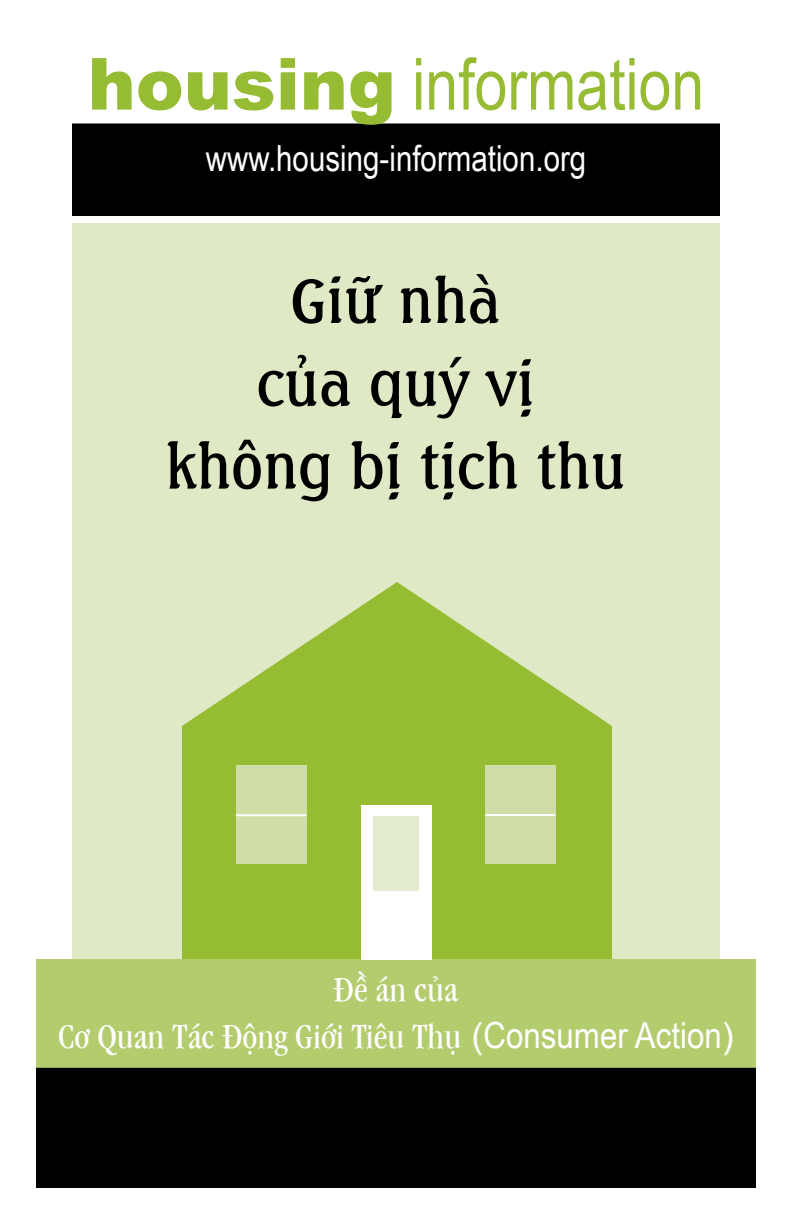
<style>
.page{position:relative;width:792px;height:1224px;background:#fff}
.page>*{position:absolute;margin:0;border:0;box-sizing:border-box;transform-origin:0 0}
.t1{font:72px "Arial Narrow";color:#96bc33}
.t2{font:60px/82.8px "UVN Chim Bien";color:#000;text-align:center}
.t3{font:36px/46.8px "UVN Gia Dinh Hep";color:#fff;text-align:center}
.t4{font:36px "Arial Narrow";color:#fff}
.s1{font-family:"Arial";font-weight:900}
.s2{font-family:"Arial"}
.s3{font-family:"Arial Narrow"}
</style>
<div class="page">
<div style="left:72px;top:223px;width:648px;height:744px;background:#dfe9c5"></div>
<div style="left:73px;top:124px;width:646px;height:91px;background:#000"></div>
<div style="left:72px;top:123px;width:648px;height:93px;border:2px solid #000"></div>
<svg style="left:182px;top:582px;width:430px;height:377px;fill:#96bc33"></svg>
<div style="left:36px;top:959px;width:720px;height:109px;background:#b2cc6e"></div>
<div style="left:236px;top:765px;width:70px;height:98px;background:#cfdea7"></div>
<div style="left:361px;top:805px;width:71px;height:155px;background:#fff"></div>
<div style="left:37px;top:1069px;width:718px;height:118px;background:#000"></div>
<div style="left:36px;top:1068px;width:720px;height:120px;border:2px solid #000"></div>
<div style="left:485px;top:765px;width:71px;height:98px;background:#cfdea7"></div>
<div style="left:373px;top:816px;width:46px;height:75px;background:#e4eccf"></div>
<hr style="left:236px;top:814px;width:70px;height:2px;background:#fff">
<hr style="left:486px;top:814px;width:69px;height:2px;background:#fff">
<h1 class="t1" style="left:88px;top:31px;width:618px"><span class="s1">housing</span> information</h1>
<p class="t4" style="left:206px;top:132px;width:382px">www.housing-information.org</p>
<h2 class="t2" style="left:165px;top:255px;width:462px">Giữ nhà<br>của quý vị không bị tịch thu</h2>
<p class="t3" style="left:58px;top:964px;width:677px">Ðề án của<br>Cơ Quan Tác Ðộng Giới Tiêu Thụ <span class="s2">(</span><span class="s3">Consumer Action</span><span class="s2">)</span></p>
</div>
